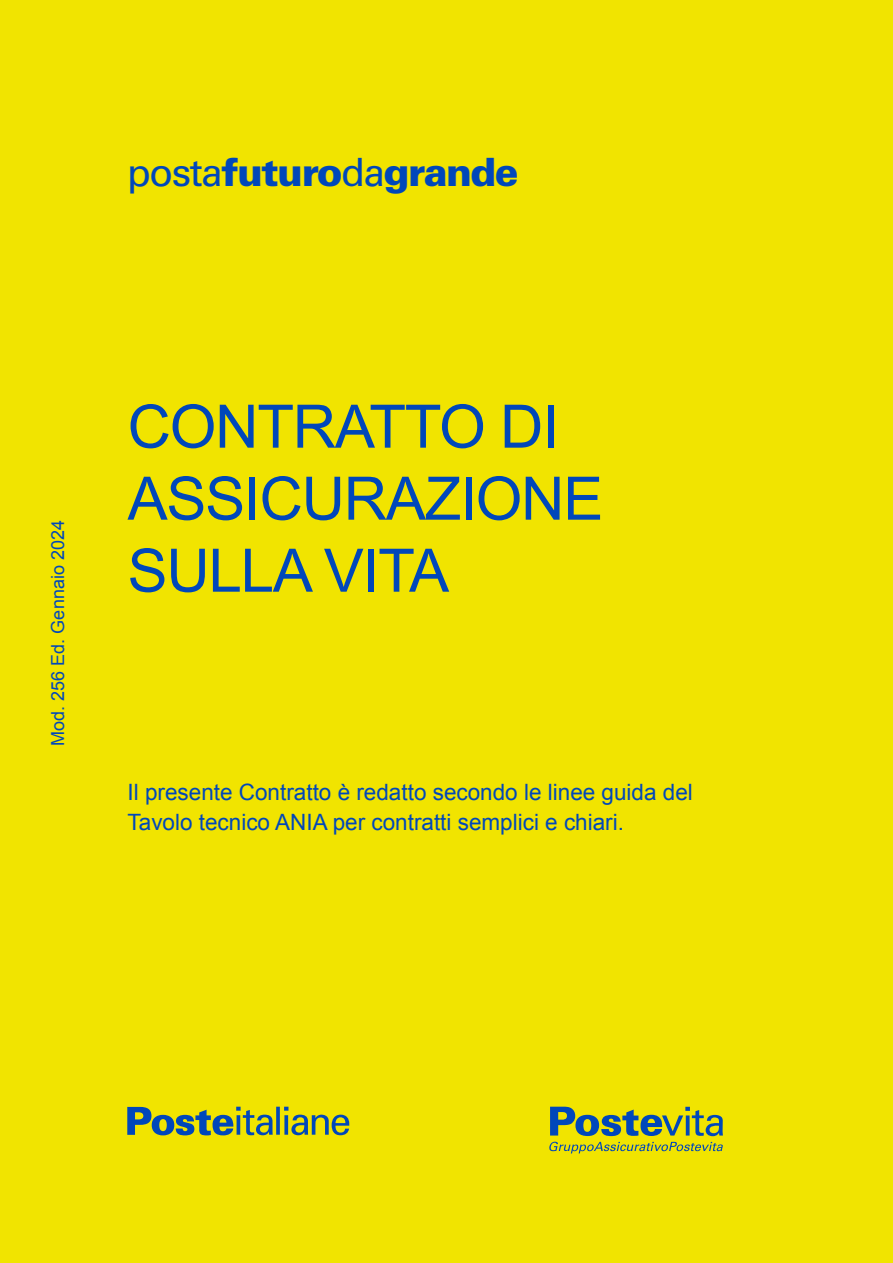
<style>
.page{position:relative;width:893px;height:1263px;background:#f1e400}
.page>*{position:absolute;margin:0;border:0;box-sizing:border-box;transform-origin:0 0}
._00_titolo_copertina{font:60px "Arial";letter-spacing:-.02em;color:#0047ba}
.lettering_coperta{font:900 39px "Univers LT Std";letter-spacing:-.04em;color:#0047ba}
._00_sottotitolo_copertina{font:22.5px "Arial";color:#0047ba}
._00_sottotitolo_II_livello_copertina{font:18px "Arial";color:#0047ba}
.s1{font-weight:400}
</style>
<div class="page">
<svg style="left:127px;top:1107px;width:222px;height:28px"></svg>
<svg style="left:550px;top:1107px;width:173px;height:29px"></svg>
<svg style="left:549px;top:1142px;width:174px;height:11px"></svg>
<p class="lettering_coperta" style="left:127px;top:147px;width:393px"><span class="s1">posta</span>futuro<span class="s1">da</span>grande</p>
<p class="_00_sottotitolo_II_livello_copertina" style="left:46px;top:745px;width:227px;rotate:-90deg">Mod. 256 Ed. Gennaio 2024</p>
<p class="_00_titolo_copertina" style="left:128px;top:387px;width:433px">CONTRATTO DI</p>
<p class="_00_titolo_copertina" style="left:128px;top:459px;width:477px">ASSICURAZIONE</p>
<p class="_00_titolo_copertina" style="left:128px;top:531px;width:323px">SULLA VITA</p>
<p class="_00_sottotitolo_copertina" style="left:128px;top:777px;width:567px">Il presente Contratto è redatto secondo le linee guida del</p>
<p class="_00_sottotitolo_copertina" style="left:128px;top:807px;width:498px">Tavolo tecnico ANIA per contratti semplici e chiari.</p>
</div>
